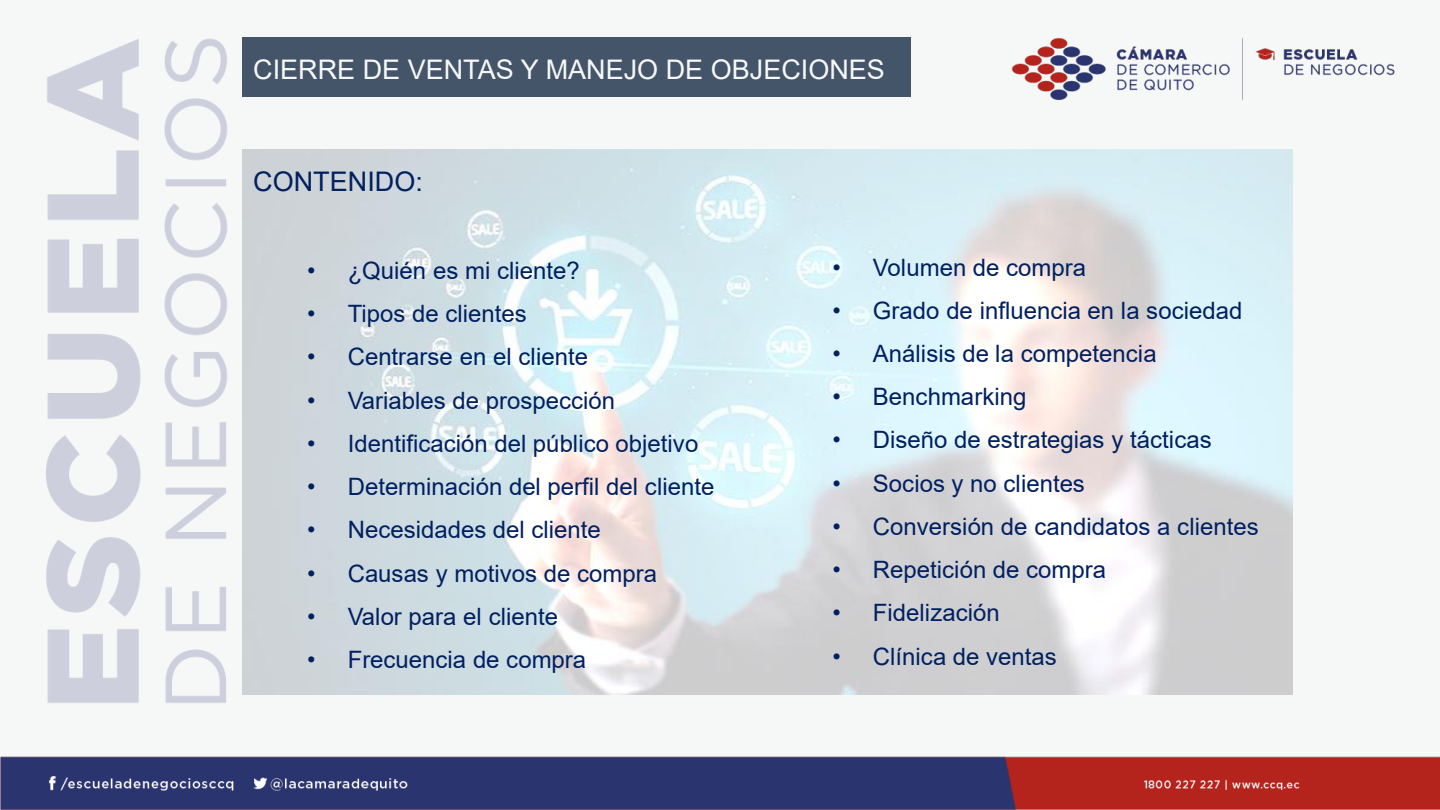
<style>
.page{position:relative;width:1440px;height:810px;background:#fff}
.page>*{position:absolute;margin:0;border:0;box-sizing:border-box;transform-origin:0 0}
.t1{font:27px "Arial";color:#f6f8f8}
.t2{font:27px "Arial";color:#002060}
.t3{font:24px "Arial";color:#002060}
.s1{font-style:inherit}
</style>
<div class="page">
<img style="left:1px;top:37px;width:1439px;height:773px">
<img style="left:242px;top:150px;width:1051px;height:545px">
<div style="left:242px;top:37px;width:669px;height:60px;background:#445469"></div>
<p class="t1" style="left:253px;top:51px;width:633px">CIERRE DE VENTAS Y MANEJO DE OBJECIONES</p>
<p class="t2" style="left:253px;top:163px;width:171px">CONTENIDO:</p>
<p class="t3" style="left:307px;top:254px;width:274px"><span class="s1">•</span> ¿Quién es mi cliente?</p>
<p class="t3" style="left:307px;top:297px;width:221px"><span class="s1">•</span> Tipos de clientes</p>
<p class="t3" style="left:307px;top:340px;width:282px"><span class="s1">•</span> Centrarse en el cliente</p>
<p class="t3" style="left:307px;top:384px;width:309px"><span class="s1">•</span> Variables de prospección</p>
<p class="t3" style="left:307px;top:427px;width:393px"><span class="s1">•</span> Identificación del público objetivo</p>
<p class="t3" style="left:307px;top:470px;width:409px"><span class="s1">•</span> Determinación del perfil del cliente</p>
<p class="t3" style="left:307px;top:513px;width:295px"><span class="s1">•</span> Necesidades del cliente</p>
<p class="t3" style="left:307px;top:557px;width:351px"><span class="s1">•</span> Causas y motivos de compra</p>
<p class="t3" style="left:307px;top:600px;width:252px"><span class="s1">•</span> Valor para el cliente</p>
<p class="t3" style="left:307px;top:643px;width:280px"><span class="s1">•</span> Frecuencia de compra</p>
<p class="t3" style="left:832px;top:251px;width:255px"><span class="s1">•</span> Volumen de compra</p>
<p class="t3" style="left:832px;top:294px;width:412px"><span class="s1">•</span> Grado de influencia en la sociedad</p>
<p class="t3" style="left:832px;top:337px;width:326px"><span class="s1">•</span> Análisis de la competencia</p>
<p class="t3" style="left:832px;top:380px;width:196px"><span class="s1">•</span> Benchmarking</p>
<p class="t3" style="left:832px;top:423px;width:381px"><span class="s1">•</span> Diseño de estrategias y tácticas</p>
<p class="t3" style="left:832px;top:467px;width:254px"><span class="s1">•</span> Socios y no clientes</p>
<p class="t3" style="left:832px;top:510px;width:428px"><span class="s1">•</span> Conversión de candidatos a clientes</p>
<p class="t3" style="left:832px;top:553px;width:275px"><span class="s1">•</span> Repetición de compra</p>
<p class="t3" style="left:832px;top:596px;width:169px"><span class="s1">•</span> Fidelización</p>
<p class="t3" style="left:832px;top:640px;width:226px"><span class="s1">•</span> Clínica de ventas</p>
</div>
